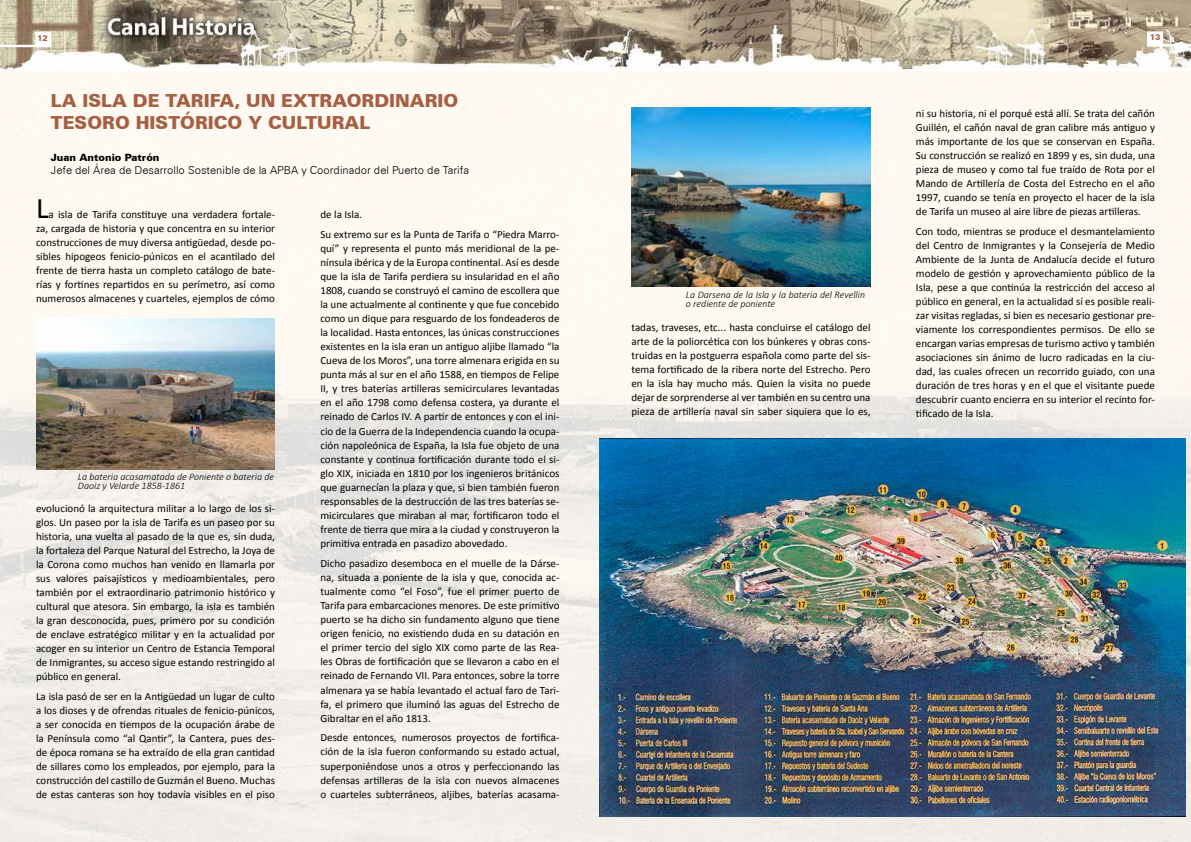
<style>
.page{position:relative;width:1191px;height:842px;background:#fff}
.page>*{position:absolute;margin:0;border:0;box-sizing:border-box;transform-origin:0 0}
.t1{font:30px "Calibri";color:#000}
.t2{font:900 18px/21.6px "Zurich BT";color:#a56044}
.t3{font:11px/14px "Calibri";color:#000;text-align:justify}
.t4{font:300 11px "Zurich BT";color:#000}
.t5{font:italic 300 10px/9px "Calibri";color:#000}
.t6{font:900 10px "Zurich BT";color:#000}
.t7{font:900 8px "Zurich BT";color:#a56044}
</style>
<div class="page">
<img style="left:0;top:71px;width:1191px;height:771px">
<img style="left:0;top:0;width:1191px;height:70px">
<svg style="left:0;top:32px;width:51px;height:15px"></svg>
<svg style="left:1147px;top:31px;width:44px;height:16px"></svg>
<img style="left:599px;top:438px;width:587px;height:378px">
<img style="left:36px;top:318px;width:239px;height:151px">
<img style="left:631px;top:108px;width:239px;height:179px">
<p class="t7" style="left:37px;top:33px;width:12px">12</p>
<p class="t7" style="left:1149px;top:33px;width:12px">13</p>
<h2 class="t2" style="left:51px;top:90px;width:409px">LA ISLA DE TARIFA, UN EXTRAORDINARIO<br>TESORO HISTÓRICO Y CULTURAL</h2>
<p class="t6" style="left:51px;top:151px;width:110px">Juan Antonio Patrón</p>
<p class="t4" style="left:51px;top:163px;width:420px">Jefe del Área de Desarrollo Sostenible de la APBA y Coordinador del Puerto de Tarifa</p>
<h1 class="t1" style="left:36px;top:189px;width:14px">L</h1>
<p class="t3" style="left:36px;top:207px;width:240px;text-indent:13px">a isla de Tarifa constituye una verdadera fortale&shy;za, cargada de historia y que concentra en su interior construcciones de muy diversa antigüedad, desde po&shy;sibles hipogeos fenicio-púnicos en el acantilado del frente de tierra hasta un completo catálogo de bate&shy;rías y fortines repartidos en su perímetro, así como numerosos almacenes y cuarteles, ejemplos de cómo</p>
<p class="t5" style="left:78px;top:472px;width:198px">La bateria acasamatada de Poniente o bateria de<br>Daoiz y Velarde 1858-1861</p>
<p class="t3" style="left:36px;top:501px;width:240px">evolucionó la arquitectura militar a lo largo de los si&shy;glos. Un paseo por la isla de Tarifa es un paseo por su historia, una vuelta al pasado de la que es, sin duda, la fortaleza del Parque Natural del Estrecho, la Joya de la Corona como muchos han venido en llamarla por sus valores paisajísticos y medioambientales, pero también por el extraordinario patrimonio histórico y cultural que atesora. Sin embargo, la isla es también la gran desconocida, pues, primero por su condición de enclave estratégico militar y en la actualidad por acoger en su interior un Centro de Estancia Temporal de Inmigrantes, su acceso sigue estando restringido al público en general.</p>
<p class="t3" style="left:36px;top:689px;width:240px">La isla pasó de ser en la Antigüedad un lugar de culto a los dioses y de ofrendas rituales de fenicio-púnicos, a ser conocida en tiempos de la ocupación árabe de la Península como “al Qantir”, la Cantera, pues des&shy;de época romana se ha extraído de ella gran cantidad de sillares como los empleados, por ejemplo, para la construcción del castillo de Guzmán el Bueno. Muchas de estas canteras son hoy todavía visibles en el piso</p>
<p class="t3" style="left:320px;top:204px;width:240px;line-height:19.7px">de la Isla.<br>Su extremo sur es la Punta de Tarifa o “Piedra Marro-</p>
<p class="t3" style="left:320px;top:241px;width:240px">quí” y representa el punto más meridional de la pe&shy;nínsula ibérica y de la Europa continental. Así es desde que la isla de Tarifa perdiera su insularidad en el año 1808, cuando se construyó el camino de escollera que la une actualmente al continente y que fue concebido como un dique para resguardo de los fondeaderos de la localidad. Hasta entonces, las únicas construcciones existentes en la isla eran un antiguo aljibe llamado “la Cueva de los Moros”, una torre almenara erigida en su punta más al sur en el año 1588, en tiempos de Felipe II, y tres baterías artilleras semicirculares levantadas en el año 1798 como defensa costera, ya durante el reinado de Carlos IV. A partir de entonces y con el ini&shy;cio de la Guerra de la Independencia cuando la ocupa&shy;ción napoleónica de España, la Isla fue objeto de una constante y continua fortificación durante todo el si&shy;glo XIX, iniciada en 1810 por los ingenieros británicos que guarnecían la plaza y que, si bien también fueron responsables de la destrucción de las tres baterías se&shy;micirculares que miraban al mar, fortificaron todo el frente de tierra que mira a la ciudad y construyeron la primitiva entrada en pasadizo abovedado.</p>
<p class="t3" style="left:320px;top:556px;width:240px">Dicho pasadizo desemboca en el muelle de la Dárse&shy;na, situada a poniente de la isla y que, conocida ac&shy;tualmente como “el Foso”, fue el primer puerto de Tarifa para embarcaciones menores. De este primitivo puerto se ha dicho sin fundamento alguno que tiene origen fenicio, no existiendo duda en su datación en el primer tercio del siglo XIX como parte de las Rea&shy;les Obras de fortificación que se llevaron a cabo en el reinado de Fernando VII. Para entonces, sobre la torre almenara ya se había levantado el actual faro de Tari&shy;fa, el primero que iluminó las aguas del Estrecho de Gibraltar en el año 1813.</p>
<p class="t3" style="left:320px;top:731px;width:240px">Desde entonces, numerosos proyectos de fortifica&shy;ción de la isla fueron conformando su estado actual, superponiéndose unos a otros y perfeccionando las defensas artilleras de la isla con nuevos almacenes o cuarteles subterráneos, aljibes, baterías acasama-</p>
<p class="t5" style="left:686px;top:290px;width:181px">La Darsena de la Isla y la bateria del Revellin o rediente de poniente</p>
<p class="t3" style="left:631px;top:321px;width:240px">tadas, traveses, etc... hasta concluirse el catálogo del arte de la poliorcética con los búnkeres y obras cons&shy;truidas en la postguerra española como parte del sis&shy;tema fortificado de la ribera norte del Estrecho. Pero en la isla hay mucho más. Quien la visita no puede dejar de sorprenderse al ver también en su centro una pieza de artillería naval sin saber siquiera que lo es,</p>
<p class="t3" style="left:916px;top:106px;width:240px">ni su historia, ni el porqué está allí. Se trata del cañón Guillén, el cañón naval de gran calibre más antiguo y más importante de los que se conservan en España.<br>Su construcción se realizó en 1899 y es, sin duda, una pieza de museo y como tal fue traído de Rota por el Mando de Artillería de Costa del Estrecho en el año 1997, cuando se tenía en proyecto el hacer de la isla de Tarifa un museo al aire libre de piezas artilleras.</p>
<p class="t3" style="left:916px;top:224px;width:240px">Con todo, mientras se produce el desmantelamiento del Centro de Inmigrantes y la Consejería de Medio Ambiente de la Junta de Andalucía decide el futuro modelo de gestión y aprovechamiento público de la Isla, pese a que continúa la restricción del acceso al público en general, en la actualidad sí es posible reali&shy;zar visitas regladas, si bien es necesario gestionar pre&shy;viamente los correspondientes permisos. De ello se encargan varias empresas de turismo activo y también asociaciones sin ánimo de lucro radicadas en la ciu&shy;dad, las cuales ofrecen un recorrido guiado, con una duración de tres horas y en el que el visitante puede descubrir cuanto encierra en su interior el recinto for&shy;tificado de la Isla.</p>
</div>
